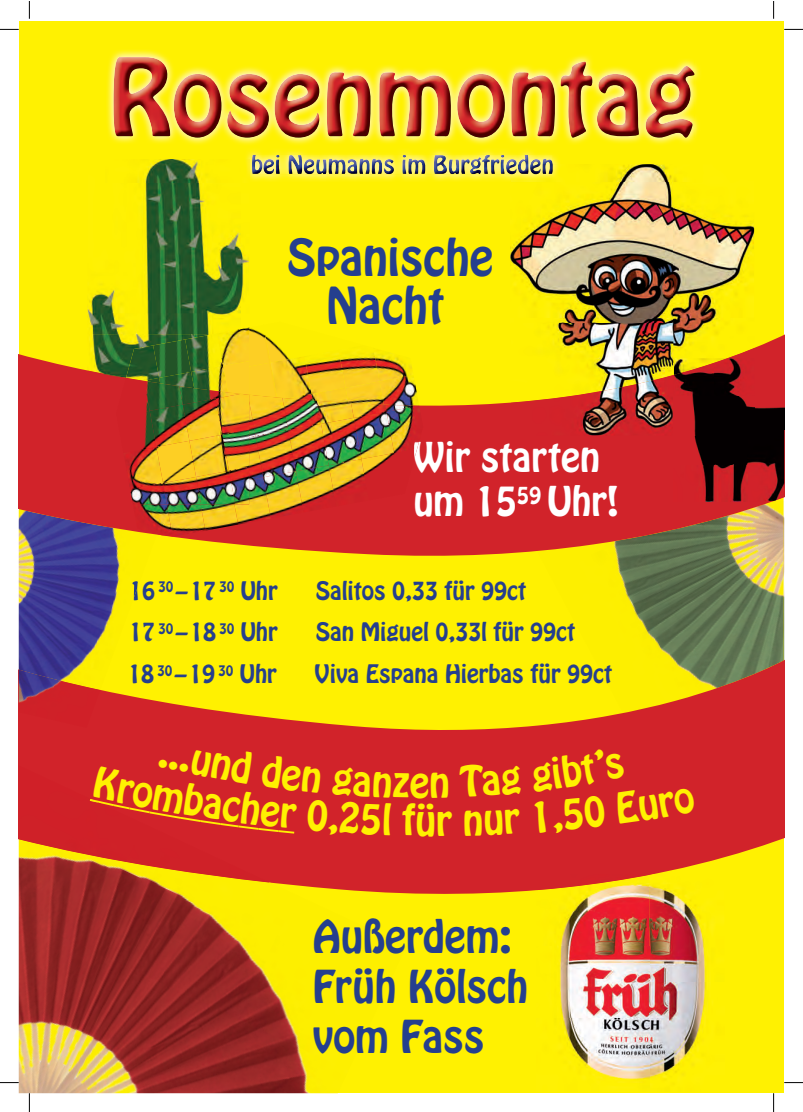
<style>
.page{position:relative;width:803px;height:1112px;background:#fff}
.page>*{position:absolute;margin:0;border:0;box-sizing:border-box;transform-origin:0 0}
.t1{font:45px/48px "Hobo Std";color:#253f8e;text-align:center}
.t2{font:40px/50px "Hobo Std";color:#253f8e}
.t3{font:37.5px "Hobo Std";color:#fff101}
.t4{font:36.25px/43.5px "Hobo Std";color:#fff}
.t5{font:22.5px "Hobo Std";color:#253f8e}
</style>
<div class="page">
<div style="left:19px;top:21px;width:764px;height:1071px;background:#fff101"></div>
<img style="left:783px;top:558px;width:1px;height:83px">
<img style="left:616px;top:558px;width:167px;height:83px">
<img style="left:107px;top:50px;width:593px;height:131px">
<img style="left:625px;top:57px;width:69px;height:81px">
<img style="left:113px;top:57px;width:512px;height:81px">
<img style="left:370px;top:155px;width:183px;height:19px">
<img style="left:252px;top:155px;width:118px;height:19px">
<svg style="left:19px;top:641px;width:765px;height:255px;fill:#d1232a"></svg>
<img style="left:19px;top:558px;width:138px;height:131px">
<img style="left:132px;top:581px;width:8px;height:19px">
<img style="left:19px;top:669px;width:81px;height:58px">
<svg style="left:19px;top:316px;width:765px;height:242px;fill:#d1232a"></svg>
<img style="left:754px;top:358px;width:30px;height:71px">
<img style="left:674px;top:435px;width:73px;height:66px">
<img style="left:747px;top:429px;width:37px;height:72px">
<img style="left:87px;top:182px;width:162px;height:152px">
<img style="left:87px;top:334px;width:98px;height:36px">
<img style="left:107px;top:160px;width:142px;height:22px">
<div style="left:87px;top:370px;width:43px;height:134px;background:#d1232a"></div>
<img style="left:249px;top:325px;width:14px;height:37px">
<img style="left:263px;top:322px;width:42px;height:40px">
<img style="left:299px;top:327px;width:40px;height:29px">
<img style="left:336px;top:337px;width:28px;height:13px">
<img style="left:249px;top:362px;width:21px;height:32px">
<img style="left:270px;top:356px;width:34px;height:38px">
<img style="left:304px;top:350px;width:34px;height:44px">
<img style="left:338px;top:345px;width:42px;height:42px">
<img style="left:373px;top:348px;width:40px;height:33px">
<img style="left:288px;top:394px;width:23px;height:4px">
<img style="left:311px;top:387px;width:34px;height:13px">
<img style="left:345px;top:381px;width:34px;height:22px">
<img style="left:379px;top:375px;width:40px;height:29px">
<img style="left:249px;top:394px;width:39px;height:42px">
<img style="left:282px;top:398px;width:39px;height:32px">
<img style="left:317px;top:400px;width:37px;height:24px">
<img style="left:351px;top:403px;width:35px;height:15px">
<img style="left:385px;top:404px;width:34px;height:7px">
<img style="left:249px;top:436px;width:7px;height:41px">
<img style="left:256px;top:430px;width:32px;height:47px">
<img style="left:288px;top:424px;width:33px;height:47px">
<img style="left:321px;top:418px;width:33px;height:47px">
<img style="left:354px;top:411px;width:32px;height:48px">
<img style="left:386px;top:405px;width:37px;height:48px">
<img style="left:133px;top:504px;width:34px;height:32px">
<img style="left:167px;top:504px;width:38px;height:32px">
<img style="left:200px;top:504px;width:38px;height:26px">
<img style="left:234px;top:477px;width:37px;height:47px">
<img style="left:263px;top:471px;width:41px;height:47px">
<img style="left:296px;top:465px;width:40px;height:47px">
<img style="left:329px;top:459px;width:40px;height:47px">
<img style="left:361px;top:453px;width:41px;height:47px">
<img style="left:394px;top:449px;width:20px;height:45px">
<img style="left:414px;top:441px;width:5px;height:19px">
<img style="left:126px;top:345px;width:27px;height:33px">
<img style="left:153px;top:339px;width:32px;height:39px">
<img style="left:185px;top:333px;width:32px;height:39px">
<img style="left:217px;top:327px;width:32px;height:39px">
<img style="left:150px;top:378px;width:9px;height:3px">
<img style="left:159px;top:372px;width:32px;height:14px">
<img style="left:191px;top:366px;width:32px;height:24px">
<img style="left:223px;top:361px;width:26px;height:33px">
<img style="left:116px;top:378px;width:34px;height:39px">
<img style="left:144px;top:381px;width:39px;height:29px">
<img style="left:179px;top:386px;width:37px;height:18px">
<img style="left:214px;top:390px;width:27px;height:8px">
<img style="left:117px;top:410px;width:33px;height:43px">
<img style="left:150px;top:404px;width:33px;height:43px">
<img style="left:183px;top:398px;width:33px;height:42px">
<img style="left:216px;top:394px;width:33px;height:40px">
<img style="left:123px;top:447px;width:33px;height:42px">
<img style="left:156px;top:440px;width:33px;height:43px">
<img style="left:189px;top:434px;width:33px;height:43px">
<img style="left:222px;top:429px;width:27px;height:41px">
<img style="left:130px;top:483px;width:33px;height:21px">
<img style="left:163px;top:477px;width:33px;height:27px">
<img style="left:196px;top:470px;width:33px;height:34px">
<img style="left:229px;top:467px;width:20px;height:37px">
<img style="left:19px;top:839px;width:387px;height:253px">
<img style="left:19px;top:765px;width:251px;height:117px">
<img style="left:536px;top:873px;width:188px;height:207px">
<img style="left:536px;top:873px;width:117px;height:16px">
<img style="left:511px;top:182px;width:162px;height:166px">
<img style="left:673px;top:205px;width:81px;height:143px">
<img style="left:511px;top:164px;width:189px;height:18px">
<img style="left:511px;top:164px;width:42px;height:10px">
<img style="left:511px;top:348px;width:243px;height:87px">
<img style="left:674px;top:358px;width:40px;height:4px">
<img style="left:674px;top:362px;width:40px;height:73px">
<img style="left:714px;top:358px;width:40px;height:77px">
<svg style="left:0;top:29px;width:19px;height:1px"></svg>
<svg style="left:784px;top:29px;width:18px;height:1px"></svg>
<svg style="left:0;top:1081px;width:19px;height:2px"></svg>
<svg style="left:784px;top:1082px;width:18px;height:1px"></svg>
<svg style="left:29px;top:1px;width:1px;height:18px"></svg>
<svg style="left:29px;top:1092px;width:1px;height:19px"></svg>
<svg style="left:773px;top:1px;width:1px;height:18px"></svg>
<svg style="left:773px;top:1092px;width:1px;height:19px"></svg>
<svg style="left:430px;top:771px;width:18px;height:27px"></svg>
<div style="left:459px;top:764px;width:63px;height:34px;background:#d1232a"></div>
<div style="left:90px;top:749px;width:326px;height:87px;background:#d1232a"></div>
<div style="left:464px;top:808px;width:56px;height:28px;background:#d1232a"></div>
<div style="left:531px;top:748px;width:165px;height:85px;background:#d1232a"></div>
<h1 class="t1" style="left:287px;top:234px;width:208px">Spanische<br>Nacht</h1>
<h3 class="t4" style="left:413px;top:436px;width:207px">Wir starten um 15<sup>59</sup> Uhr!</h3>
<p class="t5" style="left:129px;top:574px;width:150px">16 <sup>30</sup> – 17 <sup>30</sup> Uhr</p>
<p class="t5" style="left:316px;top:574px;width:212px">Salitos 0,33 für 99ct</p>
<p class="t5" style="left:129px;top:616px;width:150px">17 <sup>30</sup> – 18 <sup>30</sup> Uhr</p>
<p class="t5" style="left:316px;top:616px;width:261px">San Miguel 0,33l für 99ct</p>
<p class="t5" style="left:128px;top:658px;width:150px">18 <sup>30</sup> – 19 <sup>30</sup> Uhr</p>
<p class="t5" style="left:315px;top:658px;width:299px">Viva Espana Hierbas für 99ct</p>
<h3 class="t3" style="left:410px;top:756px;width:21px">e</h3>
<h3 class="t3" style="left:415px;top:794px;width:38px">ür</h3>
<h2 class="t2" style="left:313px;top:912px;width:217px">Außerdem:<br>Früh Kölsch vom Fass</h2>
</div>
